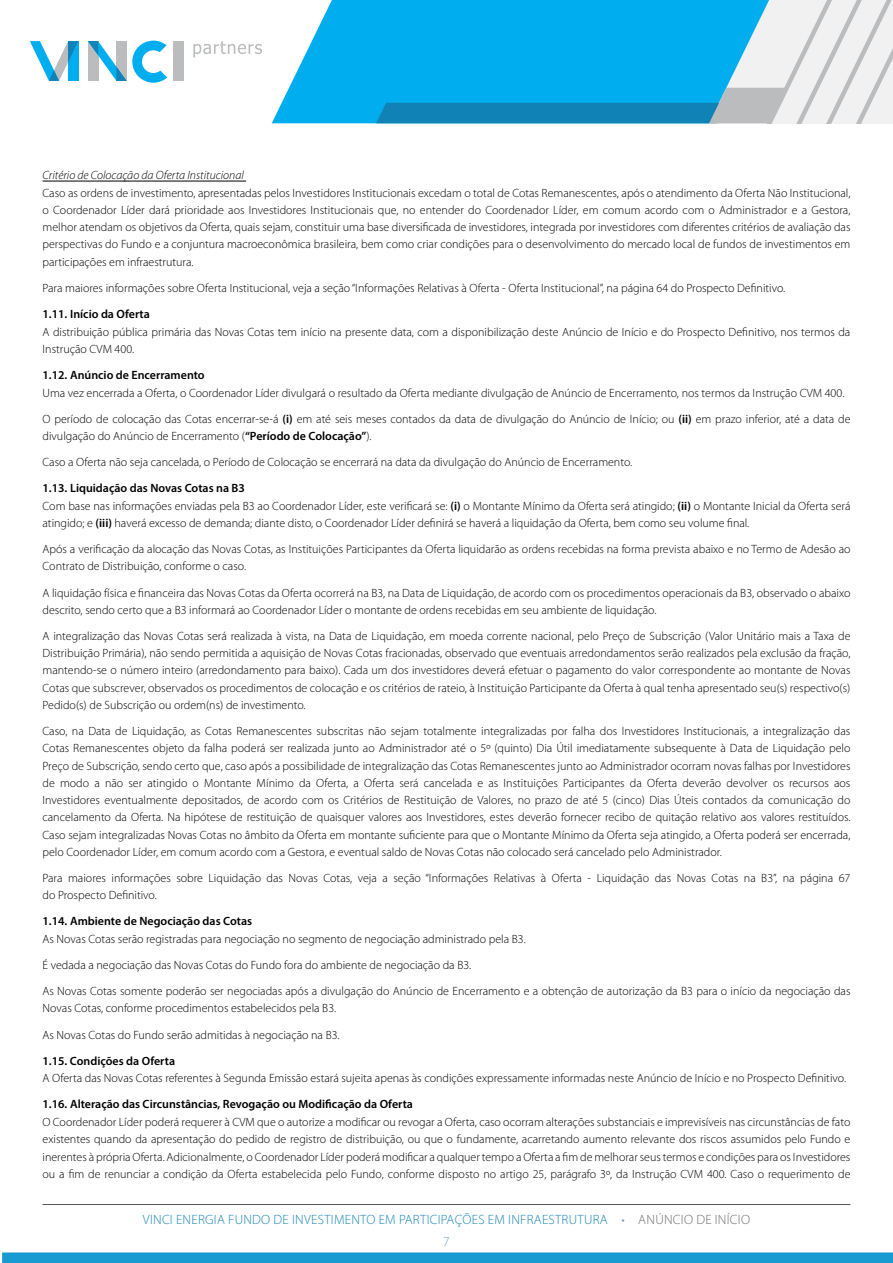
<style>
.page{position:relative;width:893px;height:1263px;background:#fff}
.page>*{position:absolute;margin:0;border:0;box-sizing:border-box;transform-origin:0 0}
.t1{font:300 13.5px/21.8px "Myriad Pro";letter-spacing:.02em;color:#1a85b5;text-align:center}
.t2{font:300 12px/17.2px "Myriad Pro";color:#000}
.t3{font:600 12px "Myriad Pro";color:#000}
.t4{font:italic 300 12px "Myriad Pro";color:#000}
.s1{font-weight:600}
.s2{color:#6da0c6}
.s3{color:#6d6e71}
</style>
<div class="page">
<div style="left:2px;top:1252px;width:891px;height:11px;background:#179bd0"></div>
<hr style="left:43px;top:1204px;width:807px;height:1px;background:#58595b">
<svg style="left:272px;top:0;width:104px;height:123px;fill:#00aeef"></svg>
<svg style="left:376px;top:0;width:517px;height:123px"></svg>
<div style="left:173px;top:41px;width:11px;height:40px;background:#babcbe"></div>
<svg style="left:30px;top:41px;width:48px;height:40px"></svg>
<svg style="left:88px;top:41px;width:79px;height:42px"></svg>
<svg style="left:193px;top:41px;width:69px;height:17px"></svg>
<hr style="left:43px;top:181px;width:203px;height:1px;background:#000">
<p class="t4" style="left:43px;top:169px;width:203px">Critério de Colocação da Oferta Institucional</p>
<p class="t2" style="left:43px;top:184px;width:809px;text-align:justify">Caso as ordens de investimento, apresentadas pelos Investidores Institucionais excedam o total de Cotas Remanescentes, após o atendimento da Oferta Não Institucional, o Coordenador Líder dará prioridade aos Investidores Institucionais que, no entender do Coordenador Líder, em comum acordo com o Administrador e a Gestora, melhor atendam os objetivos da Oferta, quais sejam, constituir uma base diversificada de investidores, integrada por investidores com diferentes critérios de avaliação das perspectivas do Fundo e a conjuntura macroeconômica brasileira, bem como criar condições para o desenvolvimento do mercado local de fundos de investimentos em participações em infraestrutura.</p>
<p class="t2" style="left:43px;top:279px;width:744px">Para maiores informações sobre Oferta Institucional, veja a seção “Informações Relativas à Oferta - Oferta Institucional”, na página 64 do Prospecto Definitivo.</p>
<p class="t3" style="left:43px;top:306px;width:109px">1.11. Início da Oferta</p>
<p class="t2" style="left:43px;top:323px;width:809px">A distribuição pública primária das Novas Cotas tem início na presente data, com a disponibilização deste Anúncio de Início e do Prospecto Definitivo, nos termos da<br>Instrução CVM 400.</p>
<p class="t3" style="left:43px;top:367px;width:164px">1.12. Anúncio de Encerramento</p>
<p class="t2" style="left:43px;top:380px;width:809px;line-height:26.1px">Uma vez encerrada a Oferta, o Coordenador Líder divulgará o resultado da Oferta mediante divulgação de Anúncio de Encerramento, nos termos da Instrução CVM 400.<br>O período de colocação das Cotas encerrar-se-á <span class="s1">(i)</span> em até seis meses contados da data de divulgação do Anúncio de Início; ou <span class="s1">(ii)</span> em prazo inferior, até a data de</p>
<p class="t2" style="left:43px;top:423px;width:591px;line-height:26.1px">divulgação do Anúncio de Encerramento (<span class="s1">“Período de Colocação”</span>).<br>Caso a Oferta não seja cancelada, o Período de Colocação se encerrará na data da divulgação do Anúncio de Encerramento.</p>
<p class="t2" style="left:43px;top:480px;width:809px"><span class="s1">1.13. Liquidação das Novas Cotas na B3<br></span>Com base nas informações enviadas pela B3 ao Coordenador Líder, este verificará se: <span class="s1">(i)</span> o Montante Mínimo da Oferta será atingido; <span class="s1">(ii)</span> o Montante Inicial da Oferta será atingido; e <span class="s1">(iii)</span> haverá excesso de demanda; diante disto, o Coordenador Líder definirá se haverá a liquidação da Oferta, bem como seu volume final.</p>
<p class="t2" style="left:43px;top:541px;width:809px">Após a verificação da alocação das Novas Cotas, as Instituições Participantes da Oferta liquidarão as ordens recebidas na forma prevista abaixo e no Termo de Adesão ao<br>Contrato de Distribuição, conforme o caso.</p>
<p class="t2" style="left:43px;top:584px;width:809px">A liquidação física e financeira das Novas Cotas da Oferta ocorrerá na B3, na Data de Liquidação, de acordo com os procedimentos operacionais da B3, observado o abaixo descrito, sendo certo que a B3 informará ao Coordenador Líder o montante de ordens recebidas em seu ambiente de liquidação.</p>
<p class="t2" style="left:43px;top:627px;width:809px;text-align:justify">A integralização das Novas Cotas será realizada à vista, na Data de Liquidação, em moeda corrente nacional, pelo Preço de Subscrição (Valor Unitário mais a Taxa de Distribuição Primária), não sendo permitida a aquisição de Novas Cotas fracionadas, observado que eventuais arredondamentos serão realizados pela exclusão da fração, mantendo-se o número inteiro (arredondamento para baixo). Cada um dos investidores deverá efetuar o pagamento do valor correspondente ao montante de Novas Cotas que subscrever, observados os procedimentos de colocação e os critérios de rateio, à Instituição Participante da Oferta à qual tenha apresentado seu(s) respectivo(s)<br>Pedido(s) de Subscrição ou ordem(ns) de investimento.</p>
<p class="t2" style="left:43px;top:723px;width:809px;text-align:justify">Caso, na Data de Liquidação, as Cotas Remanescentes subscritas não sejam totalmente integralizadas por falha dos Investidores Institucionais, a integralização das Cotas Remanescentes objeto da falha poderá ser realizada junto ao Administrador até o 5º (quinto) Dia Útil imediatamente subsequente à Data de Liquidação pelo Preço de Subscrição, sendo certo que, caso após a possibilidade de integralização das Cotas Remanescentes junto ao Administrador ocorram novas falhas por Investidores de modo a não ser atingido o Montante Mínimo da Oferta, a Oferta será cancelada e as Instituições Participantes da Oferta deverão devolver os recursos aos Investidores eventualmente depositados, de acordo com os Critérios de Restituição de Valores, no prazo de até 5 (cinco) Dias Úteis contados da comunicação do cancelamento da Oferta. Na hipótese de restituição de quaisquer valores aos Investidores, estes deverão fornecer recibo de quitação relativo aos valores restituídos.<br>Caso sejam integralizadas Novas Cotas no âmbito da Oferta em montante suficiente para que o Montante Mínimo da Oferta seja atingido, a Oferta poderá ser encerrada, pelo Coordenador Líder, em comum acordo com a Gestora, e eventual saldo de Novas Cotas não colocado será cancelado pelo Administrador.</p>
<p class="t2" style="left:43px;top:869px;width:809px">Para maiores informações sobre Liquidação das Novas Cotas, veja a seção “Informações Relativas à Oferta - Liquidação das Novas Cotas na B3”, na página 67 do Prospecto Definitivo.</p>
<p class="t3" style="left:43px;top:913px;width:211px">1.14. Ambiente de Negociação das Cotas</p>
<p class="t2" style="left:43px;top:926px;width:809px;line-height:26.1px">As Novas Cotas serão registradas para negociação no segmento de negociação administrado pela B3.<br>É vedada a negociação das Novas Cotas do Fundo fora do ambiente de negociação da B3.<br>As Novas Cotas somente poderão ser negociadas após a divulgação do Anúncio de Encerramento e a obtenção de autorização da B3 para o início da negociação das</p>
<p class="t2" style="left:43px;top:995px;width:299px;line-height:26.1px">Novas Cotas, conforme procedimentos estabelecidos pela B3.<br>As Novas Cotas do Fundo serão admitidas à negociação na B3.</p>
<p class="t3" style="left:43px;top:1053px;width:134px">1.15. Condições da Oferta</p>
<p class="t2" style="left:43px;top:1070px;width:805px">A Oferta das Novas Cotas referentes à Segunda Emissão estará sujeita apenas às condições expressamente informadas neste Anúncio de Início e no Prospecto Definitivo.</p>
<p class="t3" style="left:43px;top:1097px;width:372px">1.16. Alteração das Circunstâncias, Revogação ou Modificação da Oferta</p>
<p class="t2" style="left:43px;top:1113px;width:809px;text-align:justify">O Coordenador Líder poderá requerer à CVM que o autorize a modificar ou revogar a Oferta, caso ocorram alterações substanciais e imprevisíveis nas circunstâncias de fato existentes quando da apresentação do pedido de registro de distribuição, ou que o fundamente, acarretando aumento relevante dos riscos assumidos pelo Fundo e inerentes à própria Oferta. Adicionalmente, o Coordenador Líder poderá modificar a qualquer tempo a Oferta a fim de melhorar seus termos e condições para os Investidores ou a fim de renunciar a condição da Oferta estabelecida pelo Fundo, conforme disposto no artigo 25, parágrafo 3º, da Instrução CVM 400. Caso o requerimento de</p>
<p class="t1" style="left:143px;top:1209px;width:609px">VINCI ENERGIA FUNDO DE INVESTIMENTO EM PARTICIPAÇÕES EM INFRAESTRUTURA <span class="s2">•</span> <span class="s3">ANÚNCIO DE INÍCIO<br></span><span class="s2">7</span></p>
</div>
